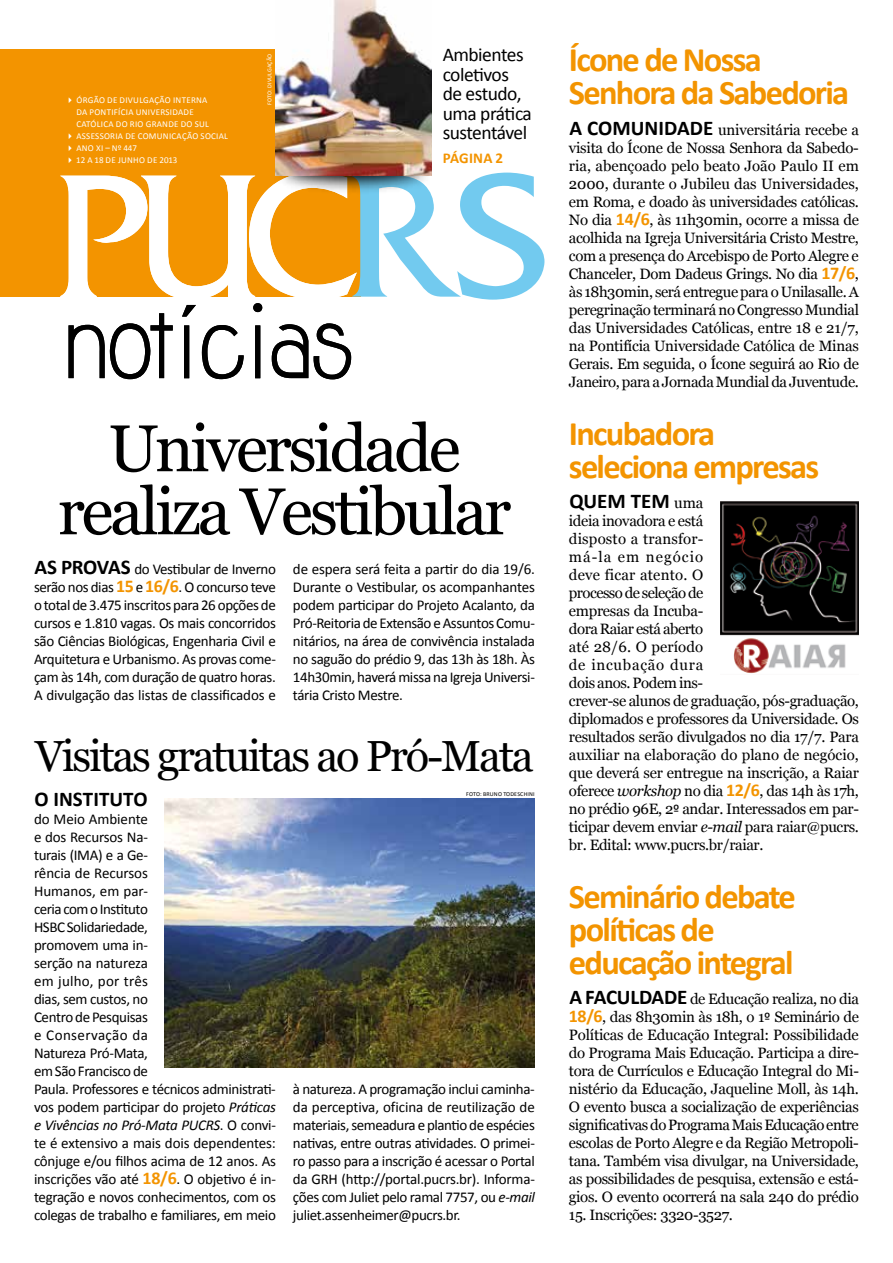
<style>
.page{position:relative;width:893px;height:1263px;background:#fff}
.page>*{position:absolute;margin:0;border:0;box-sizing:border-box;transform-origin:0 0}
.t1{font:66px/63px "Georgia";letter-spacing:-.05em;color:#000;text-align:center}
.t2{font:43.5px "Georgia";letter-spacing:-.05em;color:#000}
.t3{font:700 34.5px/33px "Calibri";letter-spacing:-.05em;color:#f39400}
.t4{font:700 21px "Calibri";color:#000}
.t5{font:19.5px/19.5px "Calibri";letter-spacing:-.025em;color:#000}
.t6{font:15px/18px "Georgia";letter-spacing:-.025em;color:#000;text-align:justify}
.t7{font:15px/18px "Calibri";letter-spacing:-.025em;color:#000;text-align:justify}
.t8{font:700 15px "Calibri";letter-spacing:.01em;color:#f39400}
.t9{font:9px/12px "Calibri";letter-spacing:.03em;color:#fff}
.t10{font:9px "Calibri";letter-spacing:-.01em;color:#fff}
.t11{font:6px "Calibri";letter-spacing:.03em;color:#000}
.t12{font:6px "Calibri";color:#fff}
.s1{font-weight:700;font-size:21px}
.s2{font-weight:700;font-size:18px;color:#f39400}
.s3{font-style:italic}
.s4{font-family:"Calibri";font-weight:700;font-size:21px}
.s5{font-family:"Calibri";font-weight:700;font-size:18px;color:#f39400}
.s6{font-family:"Georgia";font-weight:400;font-size:15px}
.s7{font-family:"Calibri"}
</style>
<div class="page">
<div style="left:0;top:49px;width:360px;height:248px;background:#f39400"></div>
<svg style="left:60px;top:172px;width:484px;height:207px"></svg>
<svg style="left:275px;top:175px;width:157px;height:20px"></svg>
<img style="left:275px;top:0;width:157px;height:175px">
<img style="left:720px;top:501px;width:139px;height:172px">
<img style="left:165px;top:799px;width:370px;height:269px">
<p class="t9" style="left:76px;top:94px;width:133px;text-indent:-11px">✔ ÓRGÃO DE DIVULGAÇÃO INTERNA da Ponti</p>
<p class="t9" style="left:114px;top:106px;width:34px">fícia Univer</p>
<p class="t9" style="left:166px;top:106px;width:10px">sidade</p>
<p class="t9" style="left:76px;top:118px;width:6px">Católi</p>
<p class="t9" style="left:103px;top:118px;width:55px">ca do Rio Grande</p>
<p class="t9" style="left:181px;top:118px;width:20px">do Sul</p>
<p class="t9" style="left:65px;top:130px;width:45px">✔ Assessoria</p>
<p class="t9" style="left:125px;top:130px;width:58px">de Comunicação</p>
<p class="t9" style="left:201px;top:130px;width:21px">Social</p>
<p class="t9" style="left:65px;top:142px;width:73px">✔ Ano Xi – Nº 447</p>
<p class="t10" style="left:65px;top:154px;width:114px">✔ 12 a 18 de jun ho de 2013</p>
<p class="t12" style="left:266px;top:105px;width:52px;rotate:-90deg">Foto: Divulgação</p>
<h3 class="t5" style="left:443px;top:45px;width:91px">Ambientes coletivos de estudo, uma prática sustentável</h3>
<p class="t8" style="left:443px;top:148px;width:61px">PÁGINA 2</p>
<h1 class="t1" style="left:58px;top:418px;width:455px">Universidade realiza Vestibular</h1>
<p class="t7" style="left:34px;top:560px;width:243px"><span class="s1">As provas</span> do Vestibular de I nverno serão nos dias <span class="s2">15</span> e <span class="s2">16/6</span>. O concurso teve o total de 3.475 inscritos para 26 opções de cursos e 1.810 vagas. Os mais concorridos são Ciências Biológicas, Engenharia Civil e Arquitetura e Urbanismo. As provas come&shy;çam às 14h, com duração de quatro horas.<br>A divulgação das listas de classificados e</p>
<p class="t7" style="left:293px;top:560px;width:243px">de espera será feita a partir do dia 19/6.<br>Durante o Vestibular, os acompanhantes podem participar do Projeto Acalanto, da Pró-Reitoria de Extensão e Assuntos Comu&shy;nitários, na área de convivência instalada no saguão do prédio 9, das 13h às 18h. Às 14h30min, haverá missa na Igreja Universi&shy;tária Cristo M estre.</p>
<h2 class="t2" style="left:35px;top:730px;width:500px">Visitas gratuitas ao Pró-Mata</h2>
<h3 class="t4" style="left:34px;top:786px;width:115px">O Instituto</h3>
<p class="t7" style="left:34px;top:810px;width:243px;text-align:left">do Meio Ambiente<br>e dos Recursos Na-<br>turais (IMA) e a Ge-<br>rência de Recursos<br>H umanos, em par-<br>ceria com o I nstituto<br>HSBC Solidariedade,<br>promovem uma in-<br>serção na natureza<br>em julho, por três<br>dias, sem custos, no<br>Centro de Pesquisas<br>e Conservação da<br>N atureza Pró-Mata,<br>em São Francisco de<br>Paula. Professores e técnicos administrati&shy;vos podem participar do projeto <span class="s3">Práticas e Vivências no Pró-Mata PUCRS</span>. O convi&shy;te é extensivo a mais dois dependentes: cônjuge e/ou filhos acima de 12 anos. As inscrições vão até <span class="s2">18/6</span>. O objetivo é in&shy;tegração e novos conhecimentos, com os colegas de trabalho e familiares, em meio</p>
<p class="t11" style="left:466px;top:790px;width:5px">Foto</p>
<p class="t11" style="left:480px;top:790px;width:12px">: Bruno</p>
<p class="t11" style="left:503px;top:790px;width:8px">Tode</p>
<p class="t11" style="left:517px;top:790px;width:14px">schini</p>
<p class="t7" style="left:293px;top:1080px;width:243px">à natureza. A programação inclui caminha&shy;da perceptiva, oficina de reutilização de materiais, semeadura e plantio de espécies nativas, entre outras atividades. O primei&shy;ro passo para a inscrição é acessar o Portal da GRH (http://portal.pucrs.br). I nforma&shy;ções com Juliet pelo ramal 7757, ou <span class="s3">e-mail </span>juliet.assenheimer@pucrs.br.</p>
<h3 class="t3" style="left:569px;top:43px;width:282px">Ícone de Nossa<br>Senhora da Sabedoria</h3>
<p class="t6" style="left:569px;top:121px;width:292px"><span class="s4">A comunidade</span> universitária recebe a visita do Ícone de Nossa Senhora da Sabedo&shy;ria, abençoado pelo beato João Paulo II em 2000, durante o Jubileu das Universidades, em Roma, e doado às universidades católicas.<br>No dia <span class="s5">14/6</span>, às 11h30min, ocorre a missa de acolhida na Igreja Universitária Cristo Mestre, com a presença do Arcebispo de Porto Alegre e Chanceler, Dom Dadeus Grings. No dia <span class="s5">17/6</span>, às 18h30min, será entregue para o Unilasalle. A peregrinação terminará no Congresso Mundial das Universidades Católicas, entre 18 e 21/7, na Pontifícia Universidade Católica de Minas Gerais. Em seguida, o Ícone seguirá ao Rio de Janeiro, para a Jornada Mundial da Juventude.</p>
<h3 class="t3" style="left:569px;top:417px;width:252px">Incubadora seleciona empresas</h3>
<h3 class="t4" style="left:569px;top:488px;width:135px">Quem tem <span class="s6">uma</span></h3>
<p class="t6" style="left:569px;top:512px;width:292px;text-align:left">ideia inovadora e está<br>disposto a transfor-<br>má-la em negócio<br>deve ficar atento. O<br>processo de seleção de<br>empresas da Incuba-<br>dora Raiar está aberto<br>até 28/6. O período<br>de incubação dura<br>dois anos. Podem ins-<br>crever-se alunos de graduação, pós-graduação, diplomados e professores da Universidade. Os resultados serão divulgados no dia 17/7. Para auxiliar na elaboração do plano de negócio, que deverá ser entregue na inscrição, a Raiar oferece <span class="s3">workshop</span> no dia <span class="s5">12/6</span>, das 14h às 17h, no prédio 96E, 2<span class="s7">º</span> andar. Interessados em par&shy;ticipar devem enviar <span class="s3">e-mail</span> para raiar@pucrs. br. Edital: www.pucrs.br/raiar.</p>
<h3 class="t3" style="left:569px;top:880px;width:229px">Seminário debate políticas de educação integral</h3>
<p class="t6" style="left:569px;top:990px;width:292px"><span class="s4">A Faculdade</span> de Educação realiza, no dia <span class="s5">18/6</span>, das 8h30min às 18h, o 1<span class="s7">º</span> Seminário de Políticas de Educação Integral: Possibilidade do Programa Mais Educação. Participa a dire&shy;tora de Currículos e Educação Integral do Mi&shy;nistério da Educação, Jaqueline Moll, às 14h.<br>O evento busca a socialização de experiências significativas do Programa Mais Educação entre escolas de Porto Alegre e da Região Metropoli&shy;tana. Também visa divulgar, na Universidade, as possibilidades de pesquisa, extensão e está&shy;gios. O evento ocorrerá na sala 240 do prédio</p>
<p class="t6" style="left:569px;top:1206px;width:166px">15. Inscrições: 3320-3527.</p>
</div>
